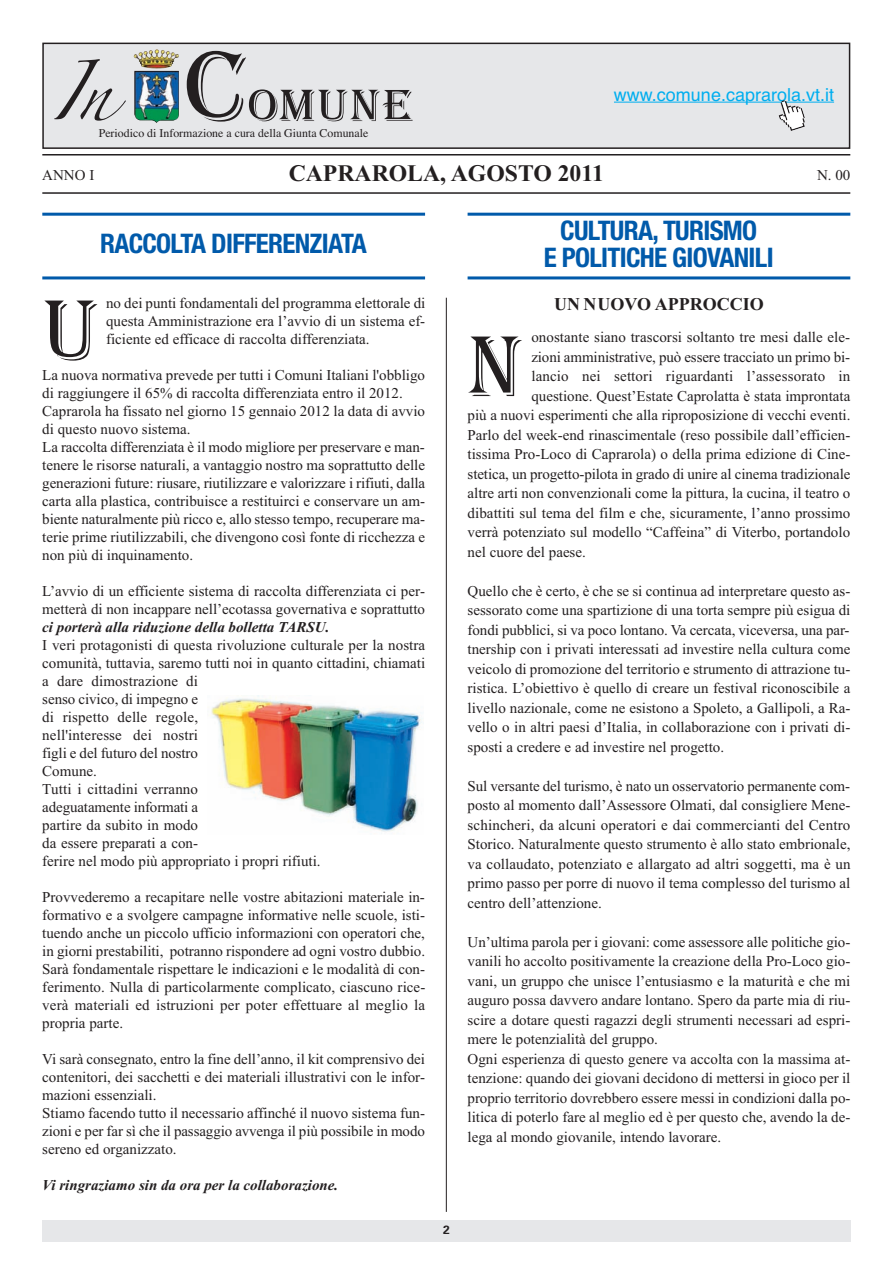
<style>
.page{position:relative;width:893px;height:1263px;background:#fff}
.page>*{position:absolute;margin:0;border:0;box-sizing:border-box;transform-origin:0 0}
.t1{font:90px "Algerian";color:#231f20}
.t2{font:700 condensed 27px/27px "Helvetica Neue";letter-spacing:-.025em;color:#015aaa;text-align:center}
.t3{font:700 23.7px "Times New Roman";color:#231f20}
.t4{font:18px "Helvetica";color:#00aeef}
.t5{font:700 18px "Times New Roman";color:#231f20}
.t6{font:15px/18px "Times New Roman";color:#231f20}
.t7{font:italic 700 15px "Times New Roman";color:#231f20}
.t8{font:700 12px "Univers";color:#231f20}
.t9{font:11.85px "Times";color:#231f20}
</style>
<div class="page">
<div style="left:42px;top:1220px;width:808px;height:22px;background:#e6e7e9"></div>
<div style="left:43px;top:43px;width:806px;height:105px;background:#e6e7e9"></div>
<div style="left:42px;top:43px;width:808px;height:106px;border:2px solid #231f20"></div>
<img style="left:134px;top:50px;width:45px;height:19px">
<svg style="left:54px;top:59px;width:72px;height:62px"></svg>
<svg style="left:187px;top:51px;width:226px;height:71px"></svg>
<hr style="left:614px;top:102px;width:220px;height:1px;background:#00aeef">
<svg style="left:778px;top:100px;width:27px;height:31px"></svg>
<hr style="left:42px;top:154px;width:808px;height:2px;background:#231f20">
<hr style="left:42px;top:192px;width:808px;height:2px;background:#231f20">
<hr style="left:42px;top:276px;width:383px;height:3px;background:#015aaa">
<hr style="left:42px;top:213px;width:383px;height:3px;background:#015aaa">
<hr style="left:468px;top:276px;width:382px;height:3px;background:#015aaa">
<hr style="left:468px;top:213px;width:382px;height:3px;background:#015aaa">
<img style="left:211px;top:696px;width:211px;height:136px">
<hr style="left:446px;top:298px;width:1px;height:914px;background:#231f20">
<p class="t9" style="left:99px;top:129px;width:271px">Periodico di Informazione a cura della Giunta Comunale</p>
<p class="t4" style="left:614px;top:88px;width:222px">www.comune.caprarola.vt.it</p>
<p class="t6" style="left:42px;top:167px;width:54px">ANNO I</p>
<h3 class="t3" style="left:289px;top:159px;width:317px">CAPRAROLA, AGOSTO 2011</h3>
<p class="t6" style="left:817px;top:167px;width:35px">N. 00</p>
<h2 class="t2" style="left:100px;top:233px;width:268px">RACCOLTA DIFFERENZIATA</h2>
<h2 class="t2" style="left:544px;top:219px;width:231px">CULTURA, TURISMO<br>E POLITICHE GIOVANILI</h2>
<h1 class="t1" style="left:42px;top:277px;width:60px">u</h1>
<p class="t5" style="left:554px;top:293px;width:211px">UN NUOVO APPROCCIO</p>
<p class="t6" style="left:106px;top:296px;width:321px;text-align:justify">no dei punti fondamentali del programma elettorale di questa Amministrazione era l’avvio di un sistema ef&shy;ficiente ed efficace di raccolta differenziata.</p>
<p class="t6" style="left:42px;top:368px;width:384px">La nuova normativa prevede per tutti i Comuni Italiani l'obbligo di raggiungere il 65% di raccolta differenziata entro il 2012.<br>Caprarola ha fissato nel giorno 15 gennaio 2012 la data di avvio di questo nuovo sistema.<br>La raccolta differenziata è il modo migliore per preservare e man&shy;tenere le risorse naturali, a vantaggio nostro ma soprattutto delle generazioni future: riusare, riutilizzare e valorizzare i rifiuti, dalla carta alla plastica, contribuisce a restituirci e conservare un am&shy;biente naturalmente più ricco e, allo stesso tempo, recuperare ma&shy;terie prime riutilizzabili, che divengono così fonte di ricchezza e non più di inquinamento.</p>
<p class="t6" style="left:42px;top:584px;width:384px">L’avvio di un efficiente sistema di raccolta differenziata ci per&shy;metterà di non incappare nell’ecotassa governativa e soprattutto</p>
<p class="t7" style="left:42px;top:622px;width:289px">ci porterà alla riduzione della bolletta TARSU.</p>
<p class="t6" style="left:42px;top:638px;width:384px">I veri protagonisti di questa rivoluzione culturale per la nostra comunità, tuttavia, saremo tutti noi in quanto cittadini, chiamati a dare dimostrazione di<br>senso civico, di impegno e<br>di rispetto delle regole,<br>nell'interesse dei nostri<br>figli e del futuro del nostro<br>Comune.<br>Tutti i cittadini verranno<br>adeguatamente informati a<br>partire da subito in modo<br>da essere preparati a con-<br>ferire nel modo più appropriato i propri rifiuti.</p>
<p class="t6" style="left:42px;top:890px;width:384px;text-align:justify">Provvederemo a recapitare nelle vostre abitazioni materiale in&shy;formativo e a svolgere campagne informative nelle scuole, isti&shy;tuendo anche un piccolo ufficio informazioni con operatori che, in giorni prestabiliti, potranno rispondere ad ogni vostro dubbio.<br>Sarà fondamentale rispettare le indicazioni e le modalità di con&shy;ferimento. Nulla di particolarmente complicato, ciascuno rice&shy;verà materiali ed istruzioni per poter effettuare al meglio la propria parte.</p>
<p class="t6" style="left:42px;top:1052px;width:384px">Vi sarà consegnato, entro la fine dell’anno, il kit comprensivo dei contenitori, dei sacchetti e dei materiali illustrativi con le infor&shy;mazioni essenziali.<br>Stiamo facendo tutto il necessario affinché il nuovo sistema fun&shy;zioni e per far sì che il passaggio avvenga il più possibile in modo sereno ed organizzato.</p>
<p class="t7" style="left:42px;top:1180px;width:297px">Vi ringraziamo sin da ora per la collaborazione.</p>
<p class="t6" style="left:531px;top:330px;width:320px">onostante siano trascorsi soltanto tre mesi dalle ele-</p>
<p class="t6" style="left:531px;top:349px;width:320px">zioni amministrative, può essere tracciato un primo bi-</p>
<p class="t6" style="left:531px;top:369px;width:320px">lancio nei settori riguardanti l’assessorato in</p>
<p class="t6" style="left:531px;top:388px;width:320px">questione. Quest’Estate Caprolatta è stata improntata</p>
<p class="t6" style="left:468px;top:408px;width:384px">più a nuovi esperimenti che alla riproposizione di vecchi eventi.</p>
<p class="t6" style="left:468px;top:427px;width:384px">Parlo del week-end rinascimentale (reso possibile dall’efficien-</p>
<p class="t6" style="left:468px;top:447px;width:384px">tissima Pro-Loco di Caprarola) o della prima edizione di Cine-</p>
<p class="t6" style="left:468px;top:466px;width:384px">stetica, un progetto-pilota in grado di unire al cinema tradizionale</p>
<p class="t6" style="left:468px;top:486px;width:384px">altre arti non convenzionali come la pittura, la cucina, il teatro o</p>
<p class="t6" style="left:468px;top:505px;width:384px">dibattiti sul tema del film e che, sicuramente, l’anno prossimo</p>
<p class="t6" style="left:468px;top:525px;width:384px">verrà potenziato sul modello “Caffeina” di Viterbo, portandolo</p>
<p class="t6" style="left:468px;top:544px;width:120px">nel cuore del paese.</p>
<p class="t6" style="left:468px;top:582px;width:384px;line-height:19.5px;text-align:justify">Quello che è certo, è che se si continua ad interpretare questo as&shy;sessorato come una spartizione di una torta sempre più esigua di fondi pubblici, si va poco lontano. Va cercata, viceversa, una par&shy;tnership con i privati interessati ad investire nella cultura come veicolo di promozione del territorio e strumento di attrazione tu&shy;ristica. L’obiettivo è quello di creare un festival riconoscibile a livello nazionale, come ne esistono a Spoleto, a Gallipoli, a Ra&shy;vello o in altri paesi d’Italia, in collaborazione con i privati di&shy;sposti a credere e ad investire nel progetto.</p>
<p class="t6" style="left:468px;top:777px;width:384px;line-height:19.5px;text-align:justify">Sul versante del turismo, è nato un osservatorio permanente com&shy;posto al momento dall’Assessore Olmati, dal consigliere Mene&shy;schincheri, da alcuni operatori e dai commercianti del Centro Storico. Naturalmente questo strumento è allo stato embrionale, va collaudato, potenziato e allargato ad altri soggetti, ma è un primo passo per porre di nuovo il tema complesso del turismo al centro dell’attenzione.</p>
<p class="t6" style="left:468px;top:933px;width:384px;line-height:19.5px">Un’ultima parola per i giovani: come assessore alle politiche gio&shy;vanili ho accolto positivamente la creazione della Pro-Loco gio&shy;vani, un gruppo che unisce l’entusiasmo e la maturità e che mi auguro possa davvero andare lontano. Spero da parte mia di riu&shy;scire a dotare questi ragazzi degli strumenti necessari ad espri&shy;mere le potenzialità del gruppo.<br>Ogni esperienza di questo genere va accolta con la massima at&shy;tenzione: quando dei giovani decidono di mettersi in gioco per il proprio territorio dovrebbero essere messi in condizioni dalla po&shy;litica di poterlo fare al meglio ed è per questo che, avendo la de&shy;lega al mondo giovanile, intendo lavorare.</p>
<h1 class="t1" style="left:468px;top:313px;width:60px">n</h1>
<p class="t8" style="left:443px;top:1226px;width:8px">2</p>
</div>
